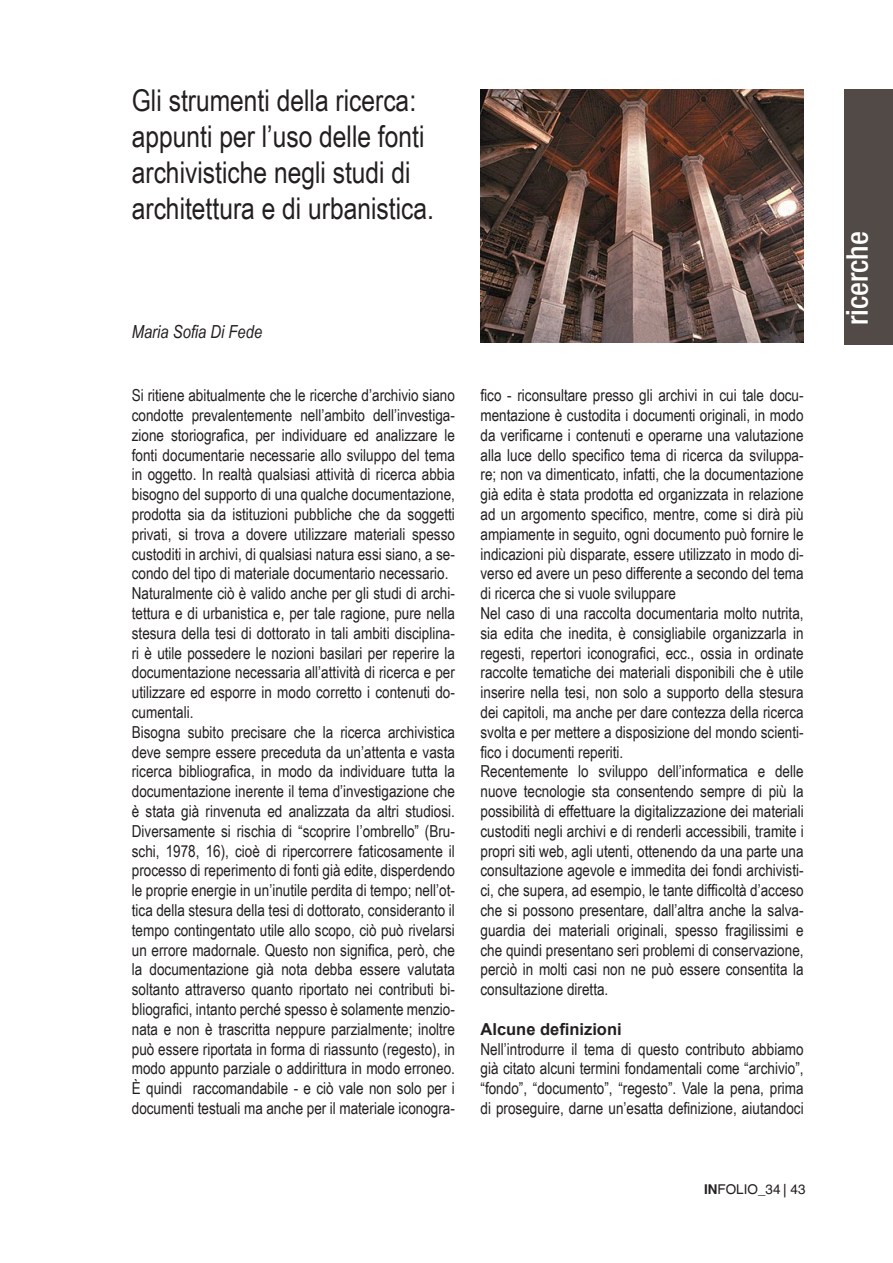
<style>
.page{position:relative;width:893px;height:1263px;background:#fff}
.page>*{position:absolute;margin:0;border:0;box-sizing:border-box;transform-origin:0 0}
.t1{font:30px/36px "Arial Narrow";color:#231f20}
.t2{font:500 condensed 30px "Helvetica Neue LT";color:#fff}
.t3{font:italic 18px "Arial Narrow";color:#231f20}
.t4{font:16.5px/19.8px "Arial Narrow";color:#231f20}
.t5{font:700 16.5px "Arial";color:#231f20}
.t6{font:13.5px "Helvetica CE";color:#231f20}
.s1{font-weight:700}
</style>
<div class="page">
<div style="left:844px;top:89px;width:49px;height:255px;background:#524a47"></div>
<img style="left:480px;top:89px;width:324px;height:254px">
<h1 class="t1" style="left:132px;top:81px;width:304px">Gli strumenti della ricerca: appunti per l’uso delle fonti archivistiche negli studi di architettura e di urbanistica.</h1>
<p class="t3" style="left:132px;top:320px;width:132px">Maria Sofia Di Fede</p>
<p class="t4" style="left:132px;top:385px;width:325px">Si ritiene abitualmente che le ricerche d’archivio siano condotte prevalentemente nell’ambito dell’investiga&shy;zione storiografica, per individuare ed analizzare le fonti documentarie necessarie allo sviluppo del tema in oggetto. In realtà qualsiasi attività di ricerca abbia bisogno del supporto di una qualche documentazione, prodotta sia da istituzioni pubbliche che da soggetti privati, si trova a dovere utilizzare materiali spesso custoditi in archivi, di qualsiasi natura essi siano, a se&shy;condo del tipo di materiale documentario necessario.<br>Naturalmente ciò è valido anche per gli studi di archi&shy;tettura e di urbanistica e, per tale ragione, pure nella stesura della tesi di dottorato in tali ambiti disciplina&shy;ri è utile possedere le nozioni basilari per reperire la documentazione necessaria all’attività di ricerca e per utilizzare ed esporre in modo corretto i contenuti do&shy;cumentali.<br>Bisogna subito precisare che la ricerca archivistica deve sempre essere preceduta da un’attenta e vasta ricerca bibliografica, in modo da individuare tutta la documentazione inerente il tema d’investigazione che è stata già rinvenuta ed analizzata da altri studiosi.<br>Diversamente si rischia di “scoprire l’ombrello” (Bru&shy;schi, 1978, 16), cioè di ripercorrere faticosamente il processo di reperimento di fonti già edite, disperdendo le proprie energie in un’inutile perdita di tempo; nell’ot&shy;tica della stesura della tesi di dottorato, consideranto il tempo contingentato utile allo scopo, ciò può rivelarsi un errore madornale. Questo non significa, però, che la documentazione già nota debba essere valutata soltanto attraverso quanto riportato nei contributi bi&shy;bliografici, intanto perché spesso è solamente menzio&shy;nata e non è trascritta neppure parzialmente; inoltre può essere riportata in forma di riassunto (regesto), in modo appunto parziale o addirittura in modo erroneo.<br>È quindi raccomandabile - e ciò vale non solo per i documenti testuali ma anche per il materiale iconogra-</p>
<p class="t4" style="left:480px;top:385px;width:325px">fico - riconsultare presso gli archivi in cui tale docu&shy;mentazione è custodita i documenti originali, in modo da verificarne i contenuti e operarne una valutazione alla luce dello specifico tema di ricerca da sviluppa&shy;re; non va dimenticato, infatti, che la documentazione già edita è stata prodotta ed organizzata in relazione ad un argomento specifico, mentre, come si dirà più ampiamente in seguito, ogni documento può fornire le indicazioni più disparate, essere utilizzato in modo di&shy;verso ed avere un peso differente a secondo del tema di ricerca che si vuole sviluppare<br>Nel caso di una raccolta documentaria molto nutrita, sia edita che inedita, è consigliabile organizzarla in regesti, repertori iconografici, ecc., ossia in ordinate raccolte tematiche dei materiali disponibili che è utile inserire nella tesi, non solo a supporto della stesura dei capitoli, ma anche per dare contezza della ricerca svolta e per mettere a disposizione del mondo scienti&shy;fico i documenti reperiti.<br>Recentemente lo sviluppo dell’informatica e delle nuove tecnologie sta consentendo sempre di più la possibilità di effettuare la digitalizzazione dei materiali custoditi negli archivi e di renderli accessibili, tramite i propri siti web, agli utenti, ottenendo da una parte una consultazione agevole e immedita dei fondi archivisti&shy;ci, che supera, ad esempio, le tante difficoltà d’acceso che si possono presentare, dall’altra anche la salva&shy;guardia dei materiali originali, spesso fragilissimi e che quindi presentano seri problemi di conservazione, perciò in molti casi non ne può essere consentita la consultazione diretta.</p>
<p class="t5" style="left:480px;top:1017px;width:143px">Alcune definizioni</p>
<p class="t4" style="left:480px;top:1038px;width:325px;text-align:justify">Nell’introdurre il tema di questo contributo abbiamo già citato alcuni termini fondamentali come “archivio”, “fondo”, “documento”, “regesto”. Vale la pena, prima di proseguire, darne un’esatta definizione, aiutandoci</p>
<p class="t6" style="left:704px;top:1184px;width:103px"><span class="s1">IN</span>FOLIO_34 | 43</p>
<h1 class="t2" style="left:840px;top:325px;width:96px;rotate:-90deg">ricerche</h1>
</div>
